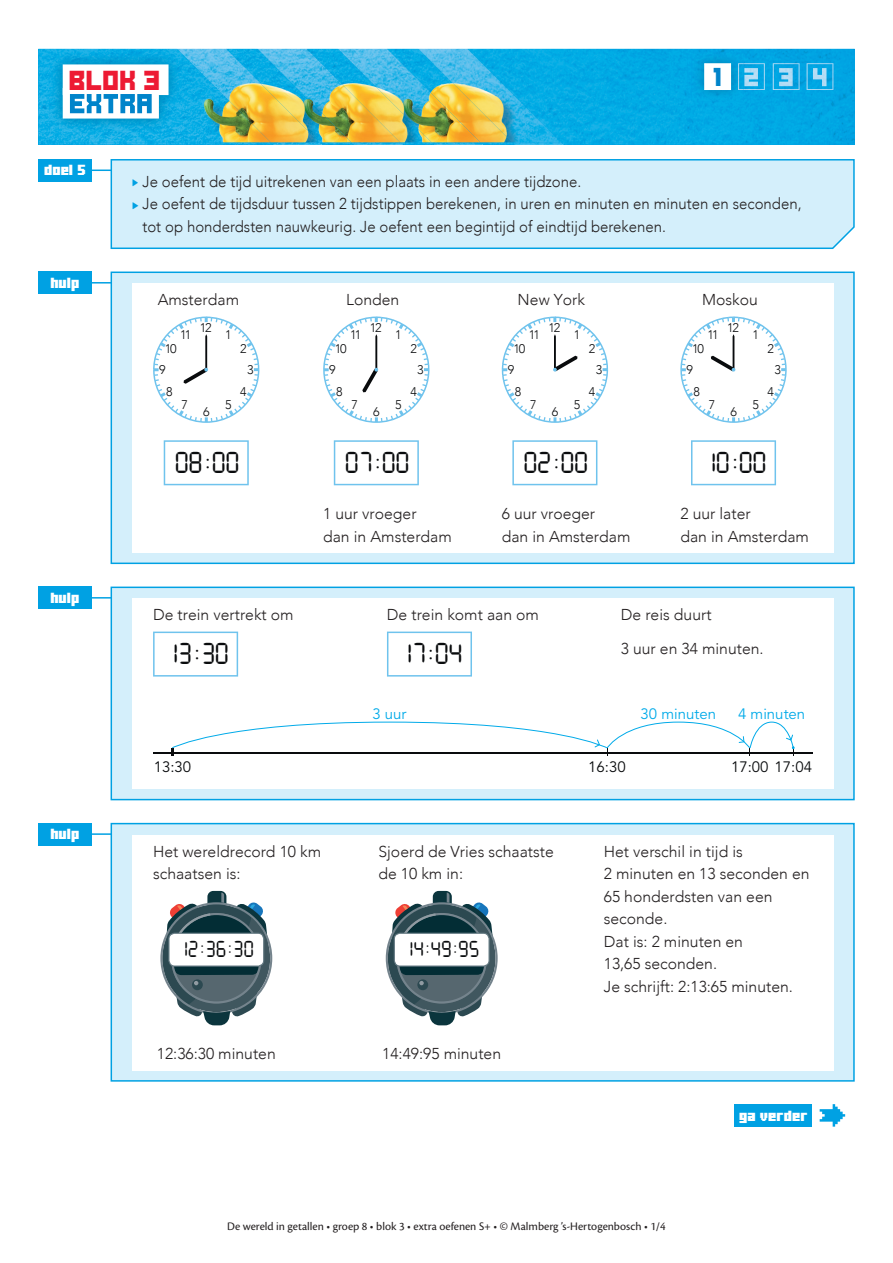
<style>
.page{position:relative;width:893px;height:1263px;background:#fff}
.page>*{position:absolute;margin:0;border:0;box-sizing:border-box;transform-origin:0 0}
.t1{font:25.5px "IONC";letter-spacing:-.075em;color:#090b0d;scale:.9 1}
.t2{font:19.5px "IONC";letter-spacing:-.05em;color:#090b0d;scale:.87 1}
.t3{font:19.2px "Ode to Idle Gaming";color:#ed1a33}
.t4{font:18.15px "Ode to Idle Gaming";color:#0084ca}
.t5{font:300 15.75px/22.5px "Avenir";color:#231f20}
.t6{font:300 15.75px/22.5px "Avenir";color:#231f20;scale:.95 1}
.t7{font:15px "Avenir LT Std";color:#00aae9}
.t8{font:15px "Avenir LT Std";color:#090b0d}
.t9{font:300 12.45px "Avenir";letter-spacing:-.1em;color:#090b0d}
.t10{font:12px "Cronos Pro";color:#231f20}
.t11{font:10.5px "Minercraftory";letter-spacing:.01em;color:#fff}
.s1{font-size:18px}
.s2{font-size:14.25px}
</style>
<div class="page">
<img style="left:38px;top:49px;width:817px;height:96px">
<img style="left:39px;top:49px;width:648px;height:93px">
<hr style="left:81px;top:170px;width:32px;height:1px;background:#00a1e3">
<img style="left:49px;top:51px;width:113px;height:81px">
<svg style="left:162px;top:48px;width:409px;height:97px;background:#66b5ad"></svg>
<div style="left:63px;top:64px;width:106px;height:31px;background:#fff"></div>
<div style="left:63px;top:88px;width:96px;height:31px;background:#fff"></div>
<svg style="left:70px;top:94px;width:82px;height:19px"></svg>
<svg style="left:820px;top:1104px;width:25px;height:23px"></svg>
<div style="left:734px;top:1104px;width:78px;height:23px;background:#00a1e3"></div>
<div style="left:110px;top:159px;width:745px;height:90px;background:#d4effb"></div>
<div style="left:38px;top:272px;width:53px;height:22px;background:#00a1e3"></div>
<hr style="left:81px;top:282px;width:32px;height:2px;background:#00a1e3">
<div style="left:38px;top:159px;width:53px;height:23px;background:#00a1e3"></div>
<div style="left:111px;top:272px;width:743px;height:291px;background:#d4effb"></div>
<div style="left:111px;top:272px;width:744px;height:292px;border:2px solid #00a1e3"></div>
<div style="left:132px;top:284px;width:701px;height:269px;background:#fff"></div>
<svg style="left:164px;top:440px;width:85px;height:45px"></svg>
<svg style="left:153px;top:317px;width:107px;height:106px"></svg>
<svg style="left:334px;top:440px;width:85px;height:45px"></svg>
<svg style="left:323px;top:317px;width:107px;height:106px"></svg>
<svg style="left:512px;top:440px;width:85px;height:45px"></svg>
<svg style="left:502px;top:317px;width:107px;height:106px"></svg>
<svg style="left:691px;top:440px;width:85px;height:45px"></svg>
<svg style="left:680px;top:317px;width:107px;height:106px"></svg>
<div style="left:38px;top:587px;width:53px;height:22px;background:#00a1e3"></div>
<hr style="left:81px;top:597px;width:32px;height:2px;background:#00a1e3">
<div style="left:111px;top:587px;width:743px;height:213px;background:#d4effb"></div>
<div style="left:111px;top:587px;width:744px;height:213px;border:2px solid #00a1e3"></div>
<div style="left:132px;top:599px;width:701px;height:190px;background:#fff"></div>
<svg style="left:153px;top:632px;width:85px;height:44px"></svg>
<svg style="left:387px;top:632px;width:85px;height:44px"></svg>
<hr style="left:153px;top:752px;width:659px;height:2px;background:#090b0d">
<svg style="left:171px;top:721px;width:624px;height:34px"></svg>
<div style="left:38px;top:823px;width:53px;height:22px;background:#00a1e3"></div>
<hr style="left:81px;top:833px;width:32px;height:2px;background:#00a1e3">
<div style="left:111px;top:824px;width:743px;height:257px;background:#d4effb"></div>
<div style="left:111px;top:823px;width:744px;height:259px;border:2px solid #00a1e3"></div>
<div style="left:132px;top:835px;width:701px;height:235px;background:#fff"></div>
<svg style="left:160px;top:891px;width:112px;height:134px"></svg>
<div style="left:169px;top:933px;width:95px;height:33px;background:#fff;border-radius:6px"></div>
<div style="left:168px;top:933px;width:96px;height:34px;border:1px solid #627881;border-radius:6px"></div>
<svg style="left:386px;top:891px;width:112px;height:134px"></svg>
<div style="left:394px;top:933px;width:95px;height:33px;background:#fff;border-radius:6px"></div>
<div style="left:394px;top:933px;width:96px;height:34px;border:1px solid #627881;border-radius:6px"></div>
<img style="left:773px;top:63px;width:27px;height:27px">
<img style="left:779px;top:68px;width:14px;height:18px">
<img style="left:807px;top:63px;width:26px;height:27px">
<img style="left:813px;top:68px;width:13px;height:18px">
<img style="left:744px;top:63px;width:21px;height:27px">
<img style="left:744px;top:68px;width:14px;height:18px">
<img style="left:692px;top:52px;width:52px;height:49px">
<div style="left:705px;top:64px;width:25px;height:26px;background:#fff"></div>
<div style="left:704px;top:63px;width:27px;height:27px;border:1px solid #fff"></div>
<svg style="left:133px;top:179px;width:5px;height:8px"></svg>
<svg style="left:133px;top:202px;width:5px;height:7px"></svg>
<p class="t3" style="left:70px;top:72px;width:93px">Blok 3</p>
<p class="t4" style="left:714px;top:69px;width:11px">1</p>
<p class="t11" style="left:44px;top:162px;width:43px">doel 5</p>
<p class="t11" style="left:50px;top:275px;width:31px">hulp</p>
<p class="t11" style="left:50px;top:590px;width:31px">hulp</p>
<p class="t11" style="left:50px;top:826px;width:31px">hulp</p>
<p class="t6" style="left:142px;top:170px;width:695px">Je oefent de tijd uitrekenen van een plaats in een andere tijdzone.<br>Je oefent de tijdsduur tussen 2 tijdstippen berekenen, in uren en minuten en minuten en seconden, tot op honderdsten nauwkeurig. Je oefent een begintijd of eindtijd berekenen.</p>
<p class="t5" style="left:158px;top:289px;width:83px">Amsterdam</p>
<p class="t5" style="left:346px;top:289px;width:55px">Londen</p>
<p class="t5" style="left:518px;top:289px;width:69px">New York</p>
<p class="t5" style="left:702px;top:289px;width:57px">Moskou</p>
<p class="t9" style="left:180px;top:327px;width:13px">11</p>
<p class="t9" style="left:200px;top:320px;width:13px">12</p>
<p class="t9" style="left:225px;top:327px;width:8px">1</p>
<p class="t9" style="left:350px;top:327px;width:13px">11</p>
<p class="t9" style="left:370px;top:320px;width:13px">12</p>
<p class="t9" style="left:395px;top:327px;width:8px">1</p>
<p class="t9" style="left:529px;top:327px;width:13px">11</p>
<p class="t9" style="left:549px;top:320px;width:13px">12</p>
<p class="t9" style="left:574px;top:327px;width:8px">1</p>
<p class="t9" style="left:707px;top:327px;width:13px">11</p>
<p class="t9" style="left:727px;top:320px;width:13px">12</p>
<p class="t9" style="left:752px;top:327px;width:8px">1</p>
<p class="t9" style="left:165px;top:341px;width:13px">10</p>
<p class="t9" style="left:240px;top:341px;width:8px">2</p>
<p class="t9" style="left:335px;top:341px;width:13px">10</p>
<p class="t9" style="left:410px;top:341px;width:8px">2</p>
<p class="t9" style="left:513px;top:341px;width:13px">10</p>
<p class="t9" style="left:589px;top:341px;width:8px">2</p>
<p class="t9" style="left:692px;top:341px;width:13px">10</p>
<p class="t9" style="left:767px;top:341px;width:8px">2</p>
<p class="t9" style="left:159px;top:362px;width:8px">9</p>
<p class="t9" style="left:247px;top:362px;width:8px">3</p>
<p class="t9" style="left:329px;top:362px;width:8px">9</p>
<p class="t9" style="left:417px;top:362px;width:8px">3</p>
<p class="t9" style="left:508px;top:362px;width:8px">9</p>
<p class="t9" style="left:596px;top:362px;width:8px">3</p>
<p class="t9" style="left:686px;top:362px;width:8px">9</p>
<p class="t9" style="left:774px;top:362px;width:8px">3</p>
<p class="t9" style="left:166px;top:384px;width:8px">8</p>
<p class="t9" style="left:240px;top:384px;width:8px">4</p>
<p class="t9" style="left:336px;top:384px;width:8px">8</p>
<p class="t9" style="left:410px;top:384px;width:8px">4</p>
<p class="t9" style="left:515px;top:384px;width:8px">8</p>
<p class="t9" style="left:589px;top:384px;width:8px">4</p>
<p class="t9" style="left:693px;top:384px;width:8px">8</p>
<p class="t9" style="left:767px;top:384px;width:8px">4</p>
<p class="t9" style="left:182px;top:398px;width:8px">7</p>
<p class="t9" style="left:203px;top:404px;width:8px">6</p>
<p class="t9" style="left:225px;top:398px;width:8px">5</p>
<p class="t9" style="left:352px;top:398px;width:8px">7</p>
<p class="t9" style="left:373px;top:404px;width:8px">6</p>
<p class="t9" style="left:395px;top:398px;width:8px">5</p>
<p class="t9" style="left:530px;top:398px;width:8px">7</p>
<p class="t9" style="left:552px;top:404px;width:8px">6</p>
<p class="t9" style="left:574px;top:398px;width:8px">5</p>
<p class="t9" style="left:709px;top:398px;width:8px">7</p>
<p class="t9" style="left:730px;top:404px;width:8px">6</p>
<p class="t9" style="left:752px;top:398px;width:8px">5</p>
<h1 class="t1" style="left:174px;top:449px;width:75px">08<span class="s1">:</span>00</h1>
<h1 class="t1" style="left:344px;top:449px;width:75px">07<span class="s1">:</span>00</h1>
<h1 class="t1" style="left:523px;top:449px;width:75px">02<span class="s1">:</span>00</h1>
<h1 class="t1" style="left:701px;top:449px;width:75px">10<span class="s1">:</span>00</h1>
<p class="t5" style="left:323px;top:502px;width:130px">1 uur vroeger<br>dan in Amsterdam</p>
<p class="t5" style="left:502px;top:502px;width:130px">6 uur vroeger<br>dan in Amsterdam</p>
<p class="t5" style="left:680px;top:502px;width:130px">2 uur later<br>dan in Amsterdam</p>
<p class="t5" style="left:153px;top:604px;width:142px">De trein vertrekt om</p>
<p class="t5" style="left:387px;top:604px;width:154px">De trein komt aan om</p>
<p class="t5" style="left:621px;top:598px;width:144px;line-height:33.8px">De reis duurt<br>3 uur en 34 minuten.</p>
<h1 class="t1" style="left:164px;top:640px;width:75px">13<span class="s1">:</span>30</h1>
<h1 class="t1" style="left:397px;top:640px;width:75px">17<span class="s1">:</span>04</h1>
<p class="t7" style="left:372px;top:705px;width:36px">3 uur</p>
<p class="t7" style="left:641px;top:705px;width:77px">30 minuten</p>
<p class="t7" style="left:738px;top:705px;width:69px">4 minuten</p>
<p class="t8" style="left:154px;top:758px;width:39px">13:30</p>
<p class="t8" style="left:588px;top:758px;width:39px">16:30</p>
<p class="t8" style="left:731px;top:758px;width:82px">17:00 17:04</p>
<p class="t5" style="left:153px;top:840px;width:170px">Het wereldrecord 10 km schaatsen is:</p>
<p class="t5" style="left:378px;top:840px;width:177px">Sjoerd de Vries schaatste de 10 km in:</p>
<p class="t5" style="left:604px;top:840px;width:207px">Het verschil in tijd is<br>2 minuten en 13 seconden en<br>65 honderdsten van een seconde.<br>Dat is: 2 minuten en<br>13,65 seconden.<br>Je schrijft: 2:13:65 minuten.</p>
<p class="t2" style="left:177px;top:939px;width:90px">12<span class="s2">:</span>36<span class="s2">:</span>30</p>
<p class="t2" style="left:403px;top:939px;width:90px">14<span class="s2">:</span>49<span class="s2">:</span>95</p>
<p class="t5" style="left:157px;top:1042px;width:120px">12:36:30 minuten</p>
<p class="t5" style="left:382px;top:1042px;width:120px">14:49:95 minuten</p>
<p class="t10" style="left:227px;top:1219px;width:440px">De wereld in getallen • groep 8 • blok 3 • extra oefenen S+ • © Malmberg ’s-Hertogenbosch • 1/4</p>
<p class="t11" style="left:739px;top:1107px;width:70px">ga verder</p>
</div>
